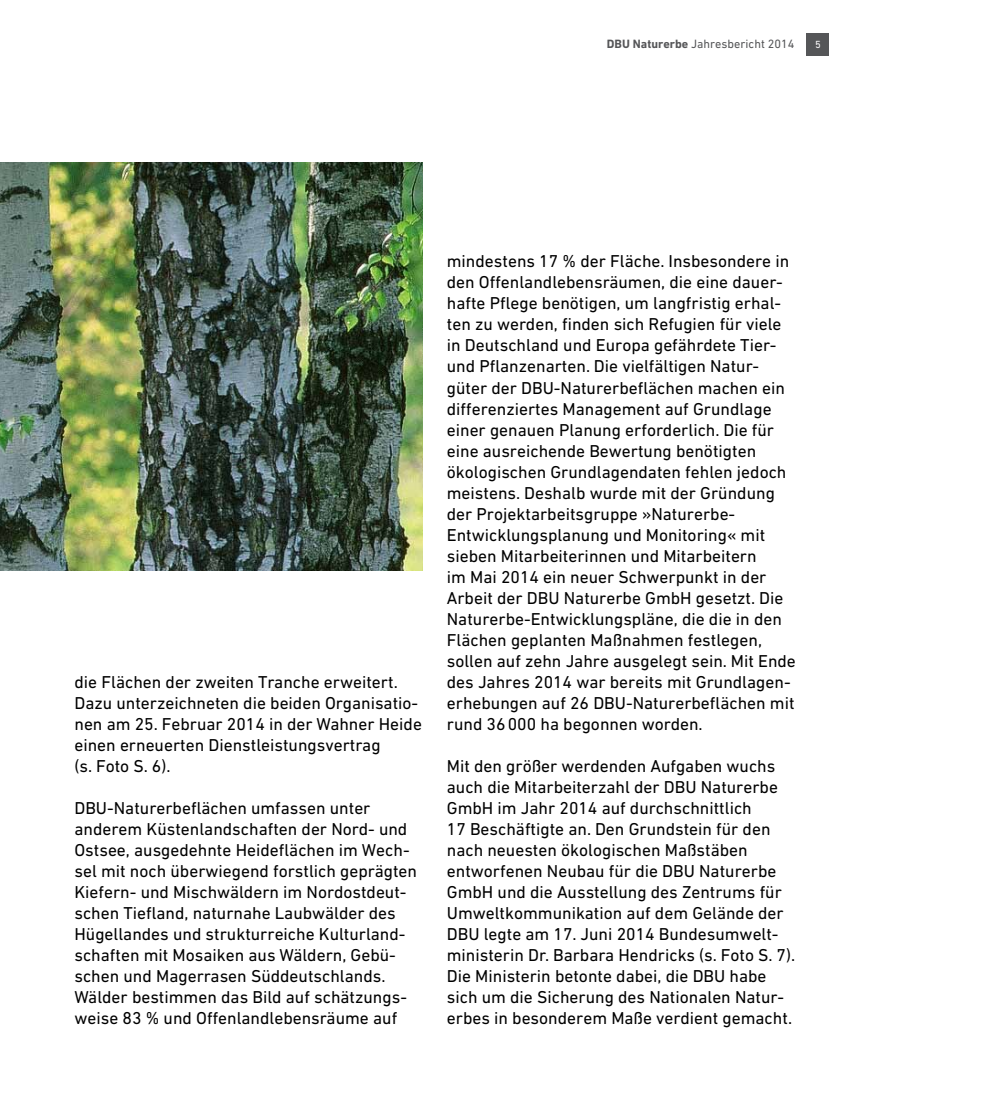
<style>
.page{position:relative;width:993px;height:1117px;background:#fff}
.page>*{position:absolute;margin:0;border:0;box-sizing:border-box;transform-origin:0 0}
.t1{font:17.5px/21px "DIN Next W1 G";color:#000}
.t2{font:12.25px "DIN Next W1 G";color:#555658}
.t3{font:10.5px "DIN Next W1 G";color:#fff}
.s1{font-weight:700}
</style>
<div class="page">
<div style="left:806px;top:33px;width:22px;height:22px;background:#555658"></div>
<img style="left:0;top:163px;width:422px;height:407px">
<p class="t2" style="left:606px;top:37px;width:189px"><span class="s1">DBU Naturerbe</span> Jahresbericht 2014</p>
<p class="t3" style="left:814px;top:38px;width:7px">5</p>
<p class="t1" style="left:74px;top:671px;width:349px">die Flächen der zweiten Tranche erweitert.<br>Dazu unterzeichneten die beiden Organisatio&shy;nen am 25. Februar 2014 in der Wahner Heide einen erneuerten Dienstleistungsvertrag<br>(s. Foto S. 6).</p>
<p class="t1" style="left:74px;top:797px;width:344px">DBU-Naturerbeflächen umfassen unter anderem Küstenlandschaften der Nord- und Ostsee, ausgedehnte Heideflächen im Wech&shy;sel mit noch überwiegend forstlich geprägten Kiefern- und Mischwäldern im Nordostdeut&shy;schen Tiefland, naturnahe Laubwälder des Hügellandes und strukturreiche Kulturland&shy;schaften mit Mosaiken aus Wäldern, Gebü&shy;schen und Magerrasen Süddeutschlands.<br>Wälder bestimmen das Bild auf schätzungs&shy;weise 83 % und Offenlandlebensräume auf</p>
<p class="t1" style="left:446px;top:251px;width:350px">mindestens 17 % der Fläche. Insbesondere in den Offenlandlebensräumen, die eine dauer&shy;hafte Pflege benötigen, um langfristig erhal&shy;ten zu werden, finden sich Refugien für viele in Deutschland und Europa gefährdete Tier&shy;und Pflanzenarten. Die vielfältigen Natur&shy;güter der DBU-Naturerbeflächen machen ein differenziertes Management auf Grundlage einer genauen Planung erforderlich. Die für eine ausreichende Bewertung benötigten ökologischen Grundlagendaten fehlen jedoch meistens. Deshalb wurde mit der Gründung der Projektarbeitsgruppe »Naturerbe-Entwicklungsplanung und Monitoring« mit sieben Mitarbeiterinnen und Mitarbeitern<br>im Mai 2014 ein neuer Schwerpunkt in der Arbeit der DBU Naturerbe GmbH gesetzt. Die Naturerbe-Entwicklungspläne, die die in den Flächen geplanten Maßnahmen festlegen, sollen auf zehn Jahre ausgelegt sein. Mit Ende des Jahres 2014 war bereits mit Grundlagen&shy;erhebungen auf 26 DBU-Naturerbeflächen mit rund 36000 ha begonnen worden.</p>
<p class="t1" style="left:446px;top:755px;width:350px">Mit den größer werdenden Aufgaben wuchs auch die Mitarbeiterzahl der DBU Naturerbe GmbH im Jahr 2014 auf durchschnittlich<br>17 Beschäftigte an. Den Grundstein für den nach neuesten ökologischen Maßstäben entworfenen Neubau für die DBU Naturerbe GmbH und die Ausstellung des Zentrums für Umweltkommunikation auf dem Gelände der DBU legte am 17. Juni 2014 Bundesumwelt&shy;ministerin Dr. Barbara Hendricks (s. Foto S. 7).<br>Die Ministerin betonte dabei, die DBU habe sich um die Sicherung des Nationalen Natur&shy;erbes in besonderem Maße verdient gemacht.</p>
</div>
